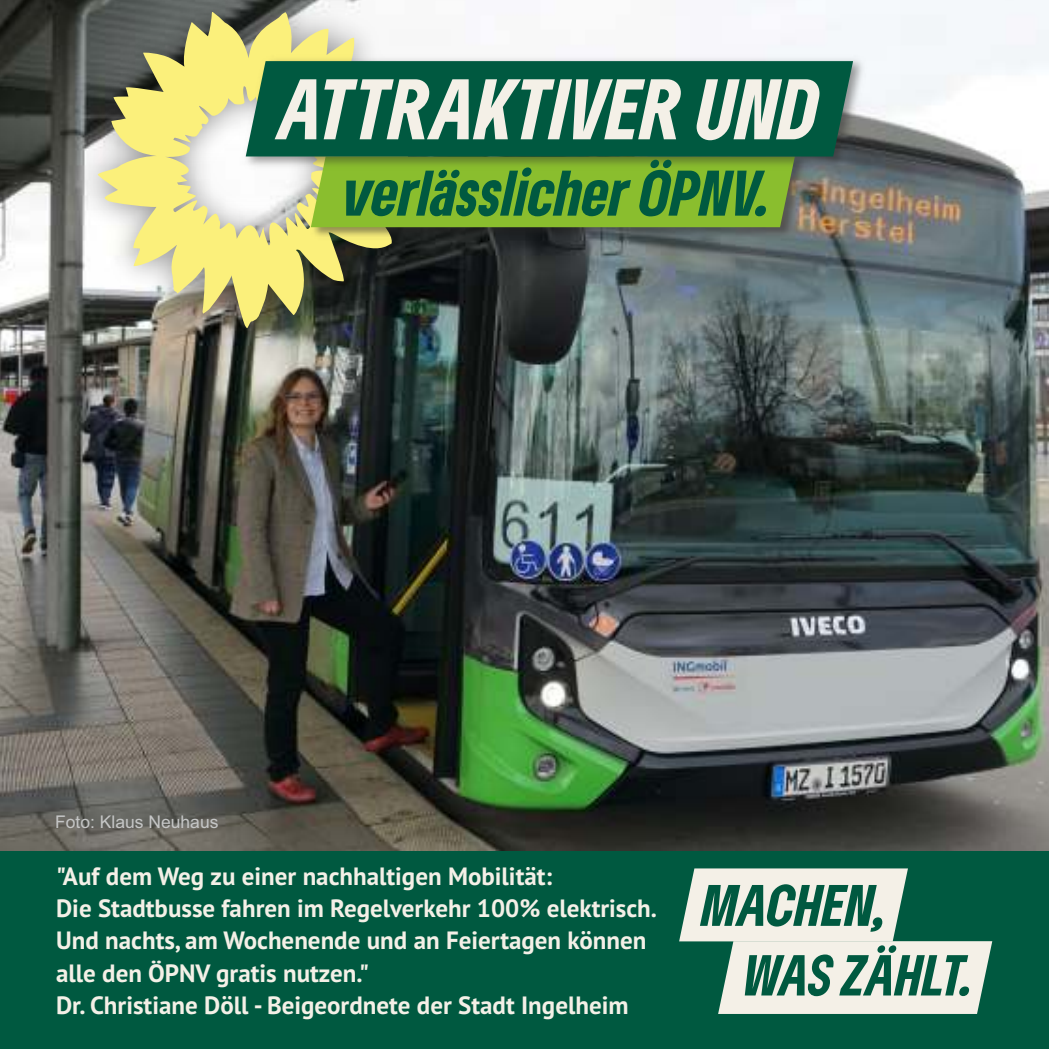
<style>
.page{position:relative;width:1049px;height:1049px;background:#fff}
.page>*{position:absolute;margin:0;border:0;box-sizing:border-box;transform-origin:0 0}
.t1{font:italic 900 condensed 80px "Gruene Type";color:#f4f0e7}
.t2{font:italic 900 condensed 60px "Gruene Type";color:#005940}
.t3{font:italic 900 condensed 54.5px "Gruene Type";color:#005940}
.t4{font:italic 900 condensed 53.75px "Gruene Type";letter-spacing:-.005em;color:#005940}
.t5{font:700 25px/32.2px "PT Sans";color:#f4f0e7}
.t6{font:17.5px "Arial";color:#c5c6c6}
</style>
<div class="page">
<div style="left:0;top:735px;width:1049px;height:314px;background:#005940"></div>
<img style="left:0;top:0;width:1049px;height:851px">
<img style="left:53px;top:0;width:408px;height:377px">
<svg style="left:98px;top:12px;width:314px;height:316px"></svg>
<img style="left:307px;top:175px;width:505px;height:68px">
<div style="left:311px;top:175px;width:484px;height:52px;background:#8abe2e"></div>
<img style="left:238px;top:51px;width:636px;height:124px">
<div style="left:246px;top:61px;width:607px;height:95px;background:#005940"></div>
<svg style="left:679px;top:868px;width:313px;height:146px"></svg>
<h1 class="t1" style="left:279px;top:56px;width:542px">ATTRAKTIVER UND</h1>
<h2 class="t2" style="left:343px;top:153px;width:430px">verlässlicher ÖPNV.</h2>
<p class="t6" style="left:55px;top:815px;width:165px">Foto: Klaus Neuhaus</p>
<p class="t5" style="left:56px;top:862px;width:602px">"Auf dem Weg zu einer nachhaltigen Mobilität:<br>Die Stadtbusse fahren im Regelverkehr 100% elektrisch.<br>Und nachts, am Wochenende und an Feiertagen können alle den ÖPNV gratis nutzen."<br>Dr. Christiane Döll - Beigeordnete der Stadt Ingelheim</p>
<h3 class="t3" style="left:702px;top:869px;width:185px">MACHEN,</h3>
<h3 class="t4" style="left:744px;top:939px;width:232px">WAS ZÄHLT.</h3>
</div>
